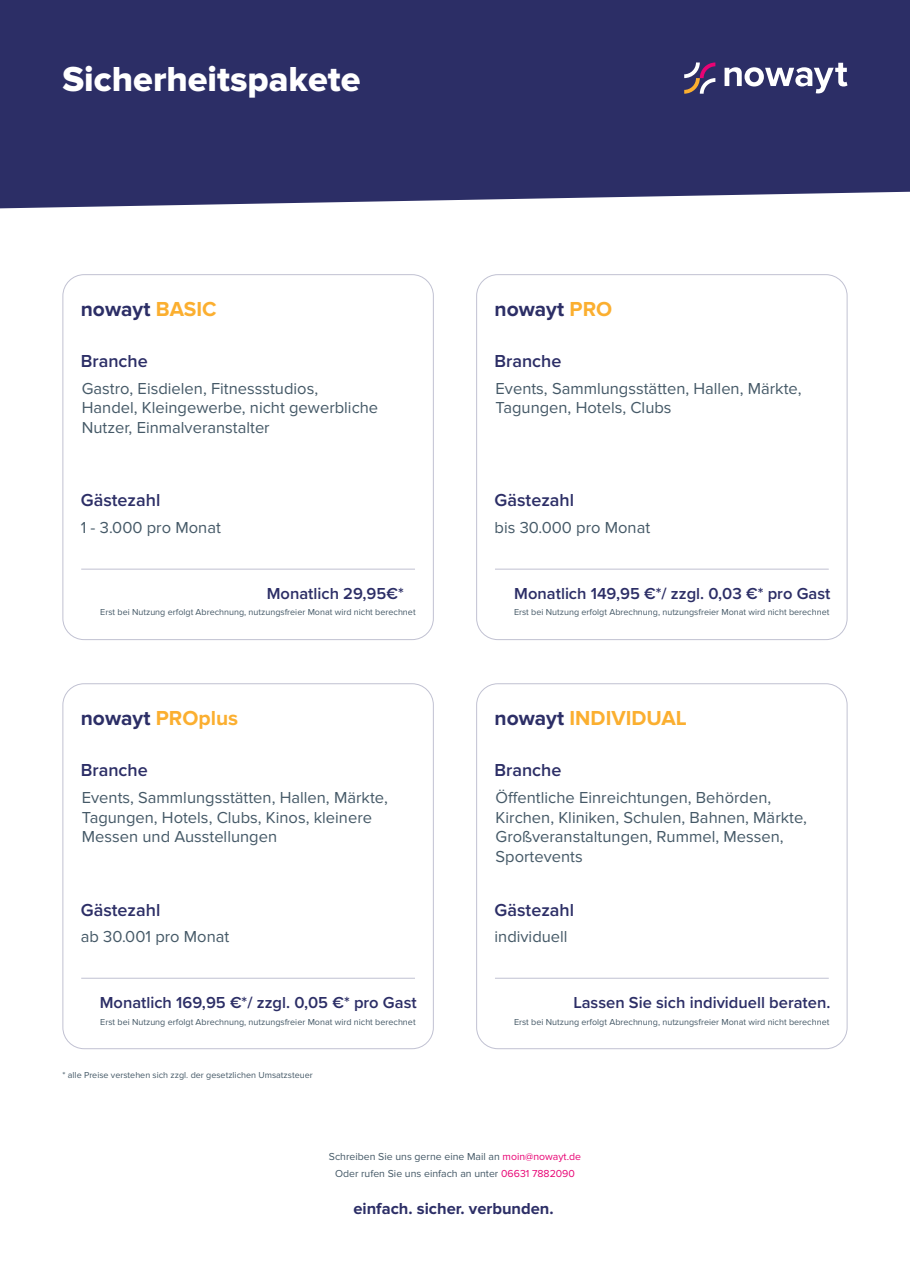
<style>
.page{position:relative;width:910px;height:1280px;background:#fff}
.page>*{position:absolute;margin:0;border:0;box-sizing:border-box;transform-origin:0 0}
.t1{font:36px "Proxima Nova Extrabld";color:#fff}
.t2{font:700 21px "Proxima Nova";color:#fbaf30}
.t3{font:700 21px "Proxima Nova";color:#2c2e66}
.t4{font:600 18px "Proxima Nova";color:#2c2e66}
.t5{font:16.5px/19.8px "Proxima Nova";color:#455967}
.t6{font:600 16.5px "Proxima Nova";color:#2c2e66}
.t7{font:700 16.5px "Proxima Nova";color:#2c2e66}
.t8{font:10.5px/16.8px "Proxima Nova";color:#455967;text-align:center}
.t9{font:9px "Proxima Nova";color:#455967}
.s1{color:#fbaf30}
.s2{color:#2c2e66}
.s3{color:#e80374}
</style>
<div class="page">
<div style="left:0;top:0;width:910px;height:208px;background:#2c2e66"></div>
<svg style="left:725px;top:63px;width:122px;height:30px"></svg>
<svg style="left:684px;top:63px;width:31px;height:31px"></svg>
<hr style="left:81px;top:569px;width:334px;height:1px;background:#2c2e66">
<hr style="left:495px;top:569px;width:334px;height:1px;background:#2c2e66">
<hr style="left:81px;top:978px;width:334px;height:1px;background:#2c2e66">
<hr style="left:495px;top:978px;width:334px;height:1px;background:#2c2e66">
<h1 class="t1" style="left:63px;top:58px;width:299px">Sicherheitspakete</h1>
<p class="t3" style="left:81px;top:297px;width:137px">nowayt <span class="s1">BASIC</span></p>
<p class="t4" style="left:81px;top:348px;width:68px">Branche</p>
<p class="t5" style="left:82px;top:378px;width:298px">Gastro, Eisdielen, Fitnessstudios,<br>Handel, Kleingewerbe, nicht gewerbliche<br>Nutzer, Einmalveranstalter</p>
<p class="t4" style="left:81px;top:487px;width:81px">Gästezahl</p>
<p class="t5" style="left:81px;top:518px;width:142px">1 - 3.000 pro Monat</p>
<p class="t6" style="left:267px;top:581px;width:138px">Monatlich 29,95€*</p>
<p class="t9" style="left:100px;top:607px;width:317px">Erst bei Nutzung erfolgt Abrechnung, nutzungsfreier Monat wird nicht berechnet</p>
<p class="t2" style="left:81px;top:706px;width:159px"><span class="s2">nowayt</span> PROplus</p>
<p class="t4" style="left:81px;top:757px;width:68px">Branche</p>
<p class="t5" style="left:82px;top:787px;width:307px">Events, Sammlungsstätten, Hallen, Märkte,<br>Tagungen, Hotels, Clubs, Kinos, kleinere<br>Messen und Ausstellungen</p>
<p class="t4" style="left:81px;top:896px;width:81px">Gästezahl</p>
<p class="t5" style="left:81px;top:927px;width:150px">ab 30.001 pro Monat</p>
<p class="t6" style="left:100px;top:990px;width:318px">Monatlich 169,95 €*/ zzgl. 0,05 €* pro Gast</p>
<p class="t9" style="left:100px;top:1016px;width:317px">Erst bei Nutzung erfolgt Abrechnung, nutzungsfreier Monat wird nicht berechnet</p>
<p class="t9" style="left:63px;top:1070px;width:252px">* alle Preise verstehen sich zzgl. der gesetzlichen Umsatzsteuer</p>
<p class="t3" style="left:495px;top:297px;width:119px">nowayt <span class="s1">PRO</span></p>
<p class="t4" style="left:495px;top:348px;width:68px">Branche</p>
<p class="t5" style="left:496px;top:378px;width:307px">Events, Sammlungsstätten, Hallen, Märkte,<br>Tagungen, Hotels, Clubs</p>
<p class="t4" style="left:495px;top:487px;width:81px">Gästezahl</p>
<p class="t5" style="left:495px;top:518px;width:157px">bis 30.000 pro Monat</p>
<p class="t6" style="left:514px;top:581px;width:318px">Monatlich 149,95 €*/ zzgl. 0,03 €* pro Gast</p>
<p class="t9" style="left:514px;top:607px;width:317px">Erst bei Nutzung erfolgt Abrechnung, nutzungsfreier Monat wird nicht berechnet</p>
<p class="t2" style="left:495px;top:706px;width:194px"><span class="s2">nowayt</span> INDIVIDUAL</p>
<p class="t4" style="left:495px;top:757px;width:68px">Branche</p>
<p class="t5" style="left:496px;top:787px;width:313px">Öffentliche Einreichtungen, Behörden, Kirchen, Kliniken, Schulen, Bahnen, Märkte, Großveranstaltungen, Rummel, Messen, Sportevents</p>
<p class="t4" style="left:495px;top:896px;width:81px">Gästezahl</p>
<p class="t5" style="left:495px;top:927px;width:75px">individuell</p>
<p class="t6" style="left:573px;top:990px;width:259px">Lassen Sie sich individuell beraten.</p>
<p class="t9" style="left:514px;top:1016px;width:317px">Erst bei Nutzung erfolgt Abrechnung, nutzungsfreier Monat wird nicht berechnet</p>
<p class="t8" style="left:329px;top:1148px;width:254px">Schreiben Sie uns gerne eine Mail an <span class="s3">moin@nowayt.de<br></span>Oder rufen Sie uns einfach an unter <span class="s3">06631 7882090</span></p>
<p class="t7" style="left:353px;top:1199px;width:202px">einfach. sicher. verbunden.</p>
</div>
